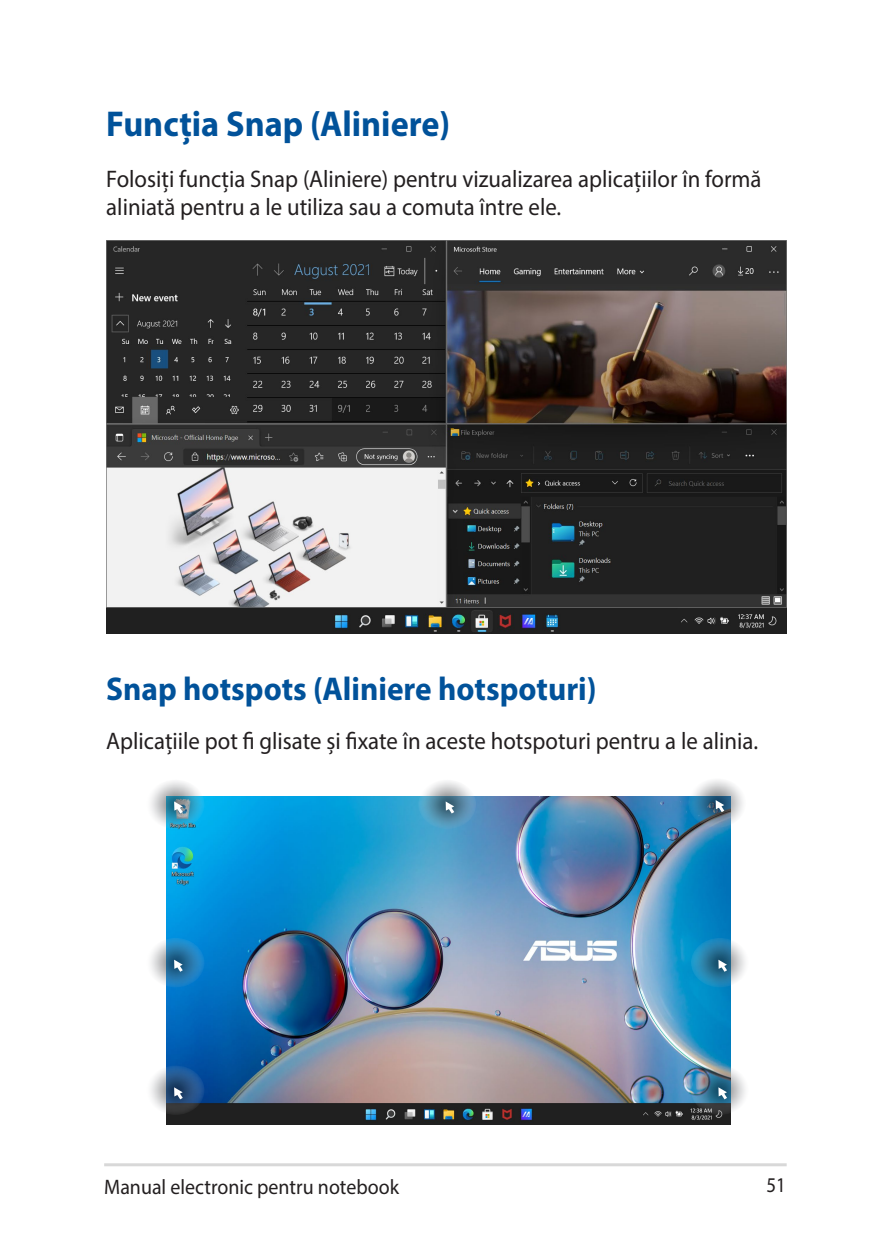
<style>
.page{position:relative;width:893px;height:1259px;background:#fff}
.page>*{position:absolute;margin:0;border:0;box-sizing:border-box;transform-origin:0 0}
.t1{font:700 36px "Myriad Pro";color:#01529a;scale:.95 1}
.t2{font:700 33px "Myriad Pro";color:#01529a;scale:.95 1}
.t3{font:24px/28.8px "Myriad Pro";color:#231f20;scale:.95 1}
.t4{font:21px "Myriad Pro";color:#231f20;scale:.95 1}
.t5{font:21px "Myriad Pro";color:#231f20;scale:.9 1}
</style>
<div class="page">
<hr style="left:104px;top:1163px;width:683px;height:3px;background:#d8d8d8">
<img style="left:106px;top:241px;width:681px;height:392px">
<img style="left:166px;top:796px;width:564px;height:328px">
<svg style="left:147px;top:779px;width:58px;height:50px"></svg>
<svg style="left:174px;top:801px;width:9px;height:12px"></svg>
<svg style="left:418px;top:779px;width:58px;height:50px;background:#7ea9bf"></svg>
<svg style="left:446px;top:801px;width:8px;height:12px"></svg>
<svg style="left:688px;top:778px;width:58px;height:50px"></svg>
<svg style="left:716px;top:800px;width:8px;height:12px"></svg>
<svg style="left:147px;top:938px;width:58px;height:49px;background:#5999c2"></svg>
<svg style="left:174px;top:959px;width:9px;height:12px"></svg>
<svg style="left:691px;top:938px;width:58px;height:49px;background:#5799b9"></svg>
<svg style="left:718px;top:959px;width:9px;height:12px"></svg>
<svg style="left:147px;top:1065px;width:58px;height:50px;background:#5c7897"></svg>
<svg style="left:174px;top:1087px;width:9px;height:12px"></svg>
<svg style="left:691px;top:1065px;width:58px;height:50px;background:#748f9d"></svg>
<svg style="left:718px;top:1087px;width:9px;height:12px"></svg>
<h1 class="t1" style="left:106px;top:101px;width:364px">Funcția Snap (Aliniere)</h1>
<p class="t3" style="left:106px;top:164px;width:691px">Folosiți funcția Snap (Aliniere) pentru vizualizarea aplicațiilor în formă aliniată pentru a le utiliza sau a comuta între ele.</p>
<h2 class="t2" style="left:106px;top:667px;width:518px">Snap hotspots (Aliniere hotspoturi)</h2>
<p class="t3" style="left:106px;top:726px;width:688px">Aplicațiile pot fi glisate și fixate în aceste hotspoturi pentru a le alinia.</p>
<p class="t4" style="left:104px;top:1173px;width:312px">Manual electronic pentru notebook</p>
<p class="t5" style="left:766px;top:1171px;width:23px">51</p>
</div>
